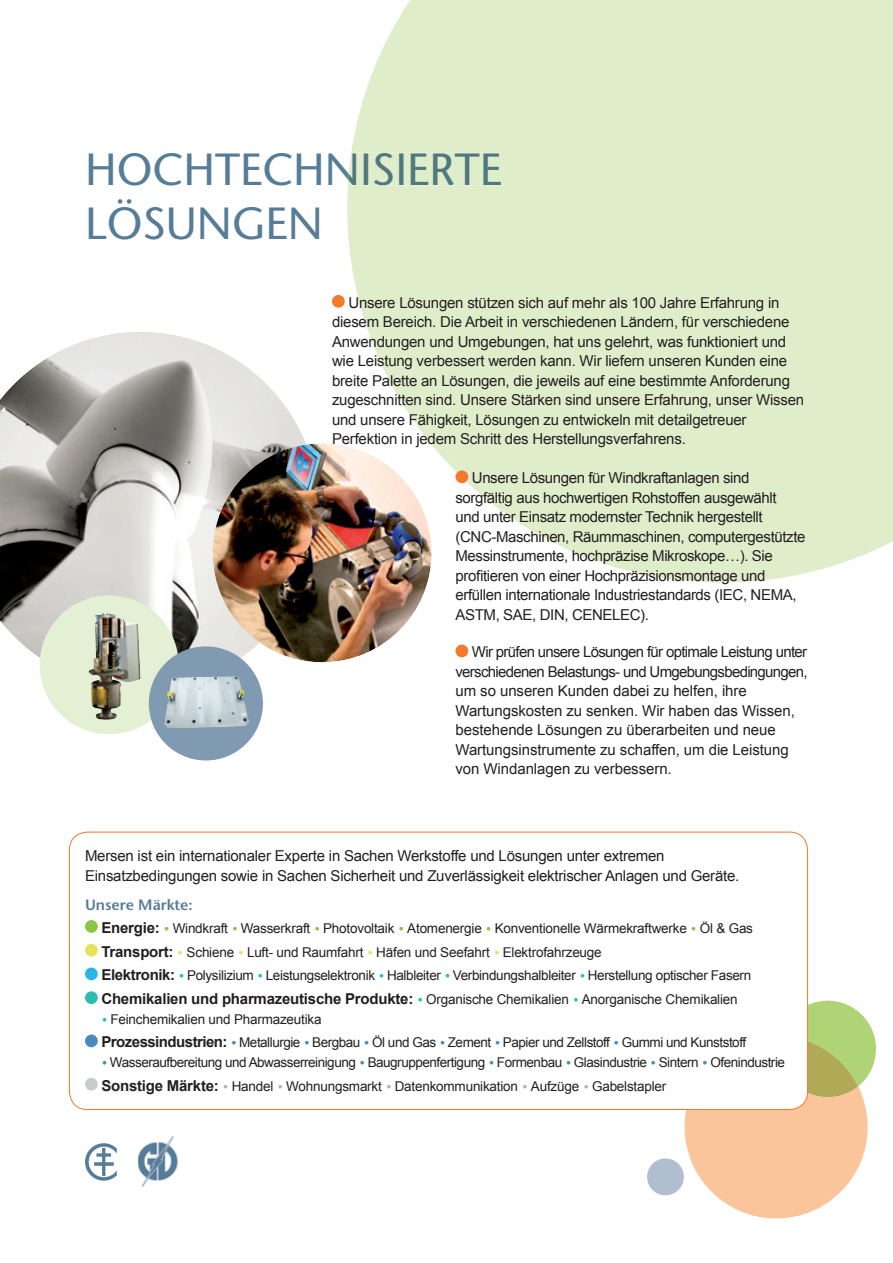
<style>
.page{position:relative;width:893px;height:1263px;background:#fff}
.page>*{position:absolute;margin:0;border:0;box-sizing:border-box;transform-origin:0 0}
.t1{font:45px/54px "Stone Sans";color:#567c98}
.t2{font:15px/19.5px "Arial";letter-spacing:-.015em;color:#231f20}
.t3{font:600 15px "Stone Sans";color:#567c98}
.t4{font:13.5px/23.7px "Arial";letter-spacing:-.015em;color:#231f20}
.t5{font:13.5px/23.7px "Arial";letter-spacing:-.035em;color:#231f20}
.s1{color:#4f797e}
.s2{font-weight:700;font-size:15px}
.s3{font-family:"Info Text";color:#8bc63e}
.s4{font-family:"Info Text";color:#e2e55a}
.s5{font-family:"Info Text";color:#26b6ea}
.s6{font-family:"Info Text";color:#2abdb1}
.s7{font-family:"Info Text";color:#4a89be}
.s8{font-family:"Info Text";color:#b2b3b7}
</style>
<div class="page">
<svg style="left:685px;top:1001px;width:191px;height:217px"></svg>
<div style="left:647px;top:1158px;width:37px;height:37px;background:#b0bfcf;border-radius:50%"></div>
<div style="left:69px;top:832px;width:738px;height:277px;background:#fff;border-radius:18px"></div>
<img style="left:0;top:332px;width:319px;height:356px">
<div style="left:85px;top:920px;width:13px;height:13px;background:#8bc63e;border-radius:50%"></div>
<div style="left:85px;top:944px;width:13px;height:12px;background:#e2e55a;border-radius:50%"></div>
<div style="left:85px;top:967px;width:13px;height:13px;background:#26b6ea;border-radius:50%"></div>
<div style="left:85px;top:991px;width:13px;height:13px;background:#2abdb1;border-radius:50%"></div>
<div style="left:85px;top:1034px;width:13px;height:13px;background:#4a89be;border-radius:50%"></div>
<div style="left:85px;top:1078px;width:13px;height:12px;background:#c9cacc;border-radius:50%"></div>
<svg style="left:85px;top:1143px;width:32px;height:38px"></svg>
<svg style="left:347px;top:0;width:546px;height:583px;background:#e1eecf"></svg>
<div style="left:348px;top:153px;width:154px;height:32px;background:#dfedcb"></div>
<div style="left:332px;top:295px;width:13px;height:13px;background:#f4792a;border-radius:50%"></div>
<div style="left:455px;top:470px;width:13px;height:13px;background:#f4792a;border-radius:50%"></div>
<div style="left:455px;top:645px;width:13px;height:12px;background:#f4792a;border-radius:50%"></div>
<img style="left:138px;top:1137px;width:40px;height:50px">
<img style="left:213px;top:443px;width:219px;height:219px;border-radius:50%">
<div style="left:40px;top:595px;width:139px;height:139px;background:#e4f0d4;border-radius:50%"></div>
<img style="left:91px;top:613px;width:50px;height:107px">
<div style="left:149px;top:646px;width:114px;height:114px;background:#7f9ab1;border-radius:50%"></div>
<img style="left:164px;top:676px;width:85px;height:52px">
<h1 class="t1" style="left:85px;top:147px;width:418px">HOCHTECH<span class="s1">NISIERTE<br></span>LÖSUNGEN</h1>
<p class="t2" style="left:332px;top:293px;width:474px;text-indent:16px">Unsere Lösungen stützen sich auf mehr als 100 Jahre Erfahrung in diesem Bereich. Die Arbeit in verschiedenen Ländern, für verschiedene Anwendungen und Umgebungen, hat uns gelehrt, was funktioniert und wie Leistung verbessert werden kann. Wir liefern unseren Kunden eine breite Palette an Lösungen, die jeweils auf eine bestimmte Anforderung zugeschnitten sind. Unsere Stärken sind unsere Erfahrung, unser Wissen und unsere Fähigkeit, Lösungen zu entwickeln mit detailgetreuer Perfektion in jedem Schritt des Herstellungsverfahrens.</p>
<p class="t2" style="left:455px;top:468px;width:351px;text-indent:16px">Unsere Lösungen für Windkraftanlagen sind sorgfältig aus hochwertigen Rohstoffen ausgewählt<br>und unter Einsatz modernster Technik hergestellt (CNC-Maschinen, Räummaschinen, computergestützte Messinstrumente, hochpräzise Mikroskope…). Sie profitieren von einer Hochpräzisionsmontage und erfüllen internationale Industriestandards (IEC, NEMA, ASTM, SAE, DIN, CENELEC).</p>
<p class="t2" style="left:455px;top:642px;width:354px;text-indent:16px">Wir prüfen unsere Lösungen für optimale Leistung unter verschiedenen Belastungs- und Umgebungsbedingungen, um so unseren Kunden dabei zu helfen, ihre Wartungskosten zu senken. Wir haben das Wissen, bestehende Lösungen zu überarbeiten und neue Wartungsinstrumente zu schaffen, um die Leistung von Windanlagen zu verbessern.</p>
<p class="t2" style="left:85px;top:846px;width:656px">Mersen ist ein internationaler Experte in Sachen Werkstoffe und Lösungen unter extremen<br>Einsatzbedingungen sowie in Sachen Sicherheit und Zuverlässigkeit elektrischer Anlagen und Geräte.</p>
<p class="t3" style="left:85px;top:899px;width:109px">Unsere Märkte:</p>
<p class="t4" style="left:101px;top:916px;width:653px"><span class="s2">Energie:</span> <span class="s3">•</span> Windkraft <span class="s3">•</span> Wasserkraft <span class="s3">•</span> Photovoltaik <span class="s3">•</span> Atomenergie <span class="s3">•</span> Konventionelle Wärmekraftwerke <span class="s3">•</span> Öl &amp; Gas <span class="s2">Transport:</span> <span class="s4">•</span> Schiene <span class="s4">•</span> Luft- und Raumfahrt <span class="s4">•</span> Häfen und Seefahrt <span class="s4">•</span> Elektrofahrzeuge<br><span class="s2">Elektronik:</span> <span class="s5">•</span> Polysilizium <span class="s5">•</span> Leistungselektronik <span class="s5">•</span> Halbleiter <span class="s5">•</span> Verbindungshalbleiter <span class="s5">•</span> Herstellung optischer Fasern <span class="s2">Chemikalien und pharmazeutische Produkte:</span> <span class="s6">•</span> Organische Chemikalien <span class="s6">•</span> Anorganische Chemikalien</p>
<p class="t5" style="left:101px;top:1007px;width:646px"><span class="s6">•</span> Feinchemikalien und Pharmazeutika<br><span class="s2">Prozessindustrien:</span> <span class="s7">•</span> Metallurgie <span class="s7">•</span> Bergbau <span class="s7">•</span> Öl und Gas <span class="s7">•</span> Zement <span class="s7">•</span> Papier und Zellstoff <span class="s7">•</span> Gummi und Kunststoff</p>
<p class="t5" style="left:101px;top:1050px;width:685px"><span class="s7">•</span> Wasseraufbereitung und Abwasserreinigung <span class="s7">•</span> Baugruppenfertigung <span class="s7">•</span> Formenbau <span class="s7">•</span> Glasindustrie <span class="s7">•</span> Sintern <span class="s7">•</span> Ofenindustrie<br><span class="s2">Sonstige Märkte:</span> <span class="s8">•</span> Handel <span class="s8">•</span> Wohnungsmarkt <span class="s8">•</span> Datenkommunikation <span class="s8">•</span> Aufzüge <span class="s8">•</span> Gabelstapler</p>
</div>
